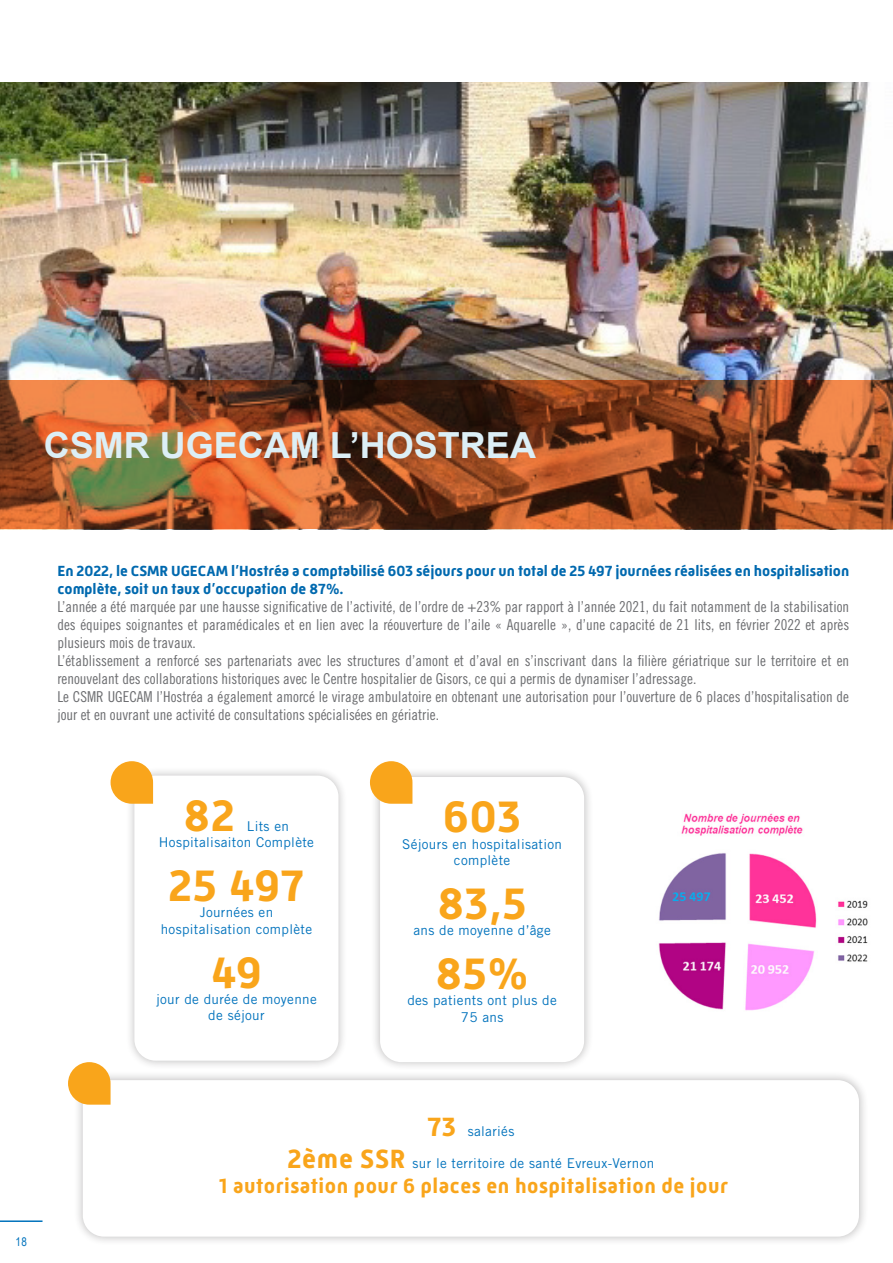
<style>
.page{position:relative;width:893px;height:1263px;background:#fff}
.page>*{position:absolute;margin:0;border:0;box-sizing:border-box;transform-origin:0 0}
.t1{font:700 45px "Mic 32 New";letter-spacing:.025em;color:#f9a51b}
.t2{font:700 36px "Arial";color:#dceff6}
.t3{font:700 21px "Mic 32 New";letter-spacing:.025em;color:#f9a51b}
.t4{font:15px/18px "Trade Gothic LT Std Cn 18";color:#6c6d70}
.t5{font:700 15px/18px "Mic 32 New";color:#0069af}
.t6{font:13.5px/16.2px "Trade Gothic LT Std";letter-spacing:.025em;color:#0072bc;text-align:center}
.t7{font:12px "Arial Narrow";color:#0072bc}
.s1{font-family:"Mic 32 New";font-weight:700;font-size:27px;color:#f9a51b}
</style>
<div class="page">
<img style="left:0;top:83px;width:892px;height:297px">
<svg style="left:0;top:380px;width:892px;height:149px;background:#904b26"></svg>
<img style="left:658px;top:813px;width:210px;height:198px">
<div style="left:125px;top:766px;width:223px;height:304px;background:#231f20;opacity:.3"></div>
<div style="left:134px;top:775px;width:204px;height:286px;background:#fff;border-radius:21px"></div>
<svg style="left:111px;top:761px;width:42px;height:43px;background:#f9b340"></svg>
<div style="left:371px;top:768px;width:223px;height:303px;background:#231f20;opacity:.3"></div>
<div style="left:380px;top:777px;width:204px;height:285px;background:#fff;border-radius:21px"></div>
<svg style="left:370px;top:761px;width:42px;height:43px;background:#f9b340"></svg>
<div style="left:74px;top:1071px;width:794px;height:174px;background:#231f20;opacity:.3"></div>
<div style="left:83px;top:1080px;width:776px;height:156px;background:#fff;border-radius:21px"></div>
<svg style="left:68px;top:1062px;width:43px;height:43px;background:#f9b443"></svg>
<hr style="left:892px;top:83px;width:1px;height:446px;background:#f9a51b">
<hr style="left:0;top:1220px;width:43px;height:2px;background:#0072bc">
<p class="t2" style="left:44px;top:420px;width:494px">CSMR UGECAM L’HOSTREA</p>
<p class="t5" style="left:57px;top:562px;width:793px">En 2022, le CSMR UGECAM l’Hostréa a comptabilisé 603 séjours pour un total de 25 497 journées réalisées en hospitalisation complète, soit un taux d’occupation de 87%.</p>
<p class="t4" style="left:57px;top:598px;width:793px;text-align:justify">L’année a été marquée par une hausse significative de l’activité, de l’ordre de +23% par rapport à l’année 2021, du fait notamment de la stabilisation des équipes soignantes et paramédicales et en lien avec la réouverture de l’aile « Aquarelle », d’une capacité de 21 lits, en février 2022 et après plusieurs mois de travaux.</p>
<p class="t4" style="left:57px;top:652px;width:793px">L’établissement a renforcé ses partenariats avec les structures d’amont et d’aval en s’inscrivant dans la filière gériatrique sur le territoire et en renouvelant des collaborations historiques avec le Centre hospitalier de Gisors, ce qui a permis de dynamiser l’adressage.</p>
<p class="t4" style="left:57px;top:688px;width:793px">Le CSMR UGECAM l’Hostréa a également amorcé le virage ambulatoire en obtenant une autorisation pour l’ouverture de 6 places d’hospitalisation de jour et en ouvrant une activité de consultations spécialisées en gériatrie.</p>
<p class="t1" style="left:184px;top:790px;width:52px">82</p>
<p class="t6" style="left:159px;top:818px;width:157px;text-align:left;text-indent:88px">Lits en<br>Hospitalisaiton Complète</p>
<p class="t1" style="left:169px;top:860px;width:137px">25 497</p>
<p class="t6" style="left:161px;top:904px;width:153px">Journées en hospitalisation complète</p>
<p class="t1" style="left:211px;top:946px;width:52px">49</p>
<p class="t6" style="left:156px;top:991px;width:162px">jour de durée de moyenne de séjour</p>
<p class="t1" style="left:443px;top:791px;width:80px">603</p>
<p class="t6" style="left:402px;top:836px;width:161px">Séjours en hospitalisation complète</p>
<p class="t1" style="left:438px;top:878px;width:90px">83,5</p>
<p class="t6" style="left:413px;top:922px;width:139px">ans de moyenne d’âge</p>
<p class="t1" style="left:436px;top:948px;width:94px">85%</p>
<p class="t6" style="left:461px;top:1008px;width:44px">75 ans</p>
<p class="t6" style="left:407px;top:992px;width:151px">des patients ont plus de</p>
<p class="t7" style="left:16px;top:1233px;width:13px">18</p>
<p class="t6" style="left:427px;top:1122px;width:88px"><span class="s1">73</span> salariés</p>
<p class="t6" style="left:287px;top:1155px;width:368px"><span class="s1">2ème SSR</span> sur le territoire de santé Evreux-Vernon</p>
<p class="t3" style="left:219px;top:1174px;width:510px">1 autorisation pour 6 places en hospitalisation de jour</p>
</div>
